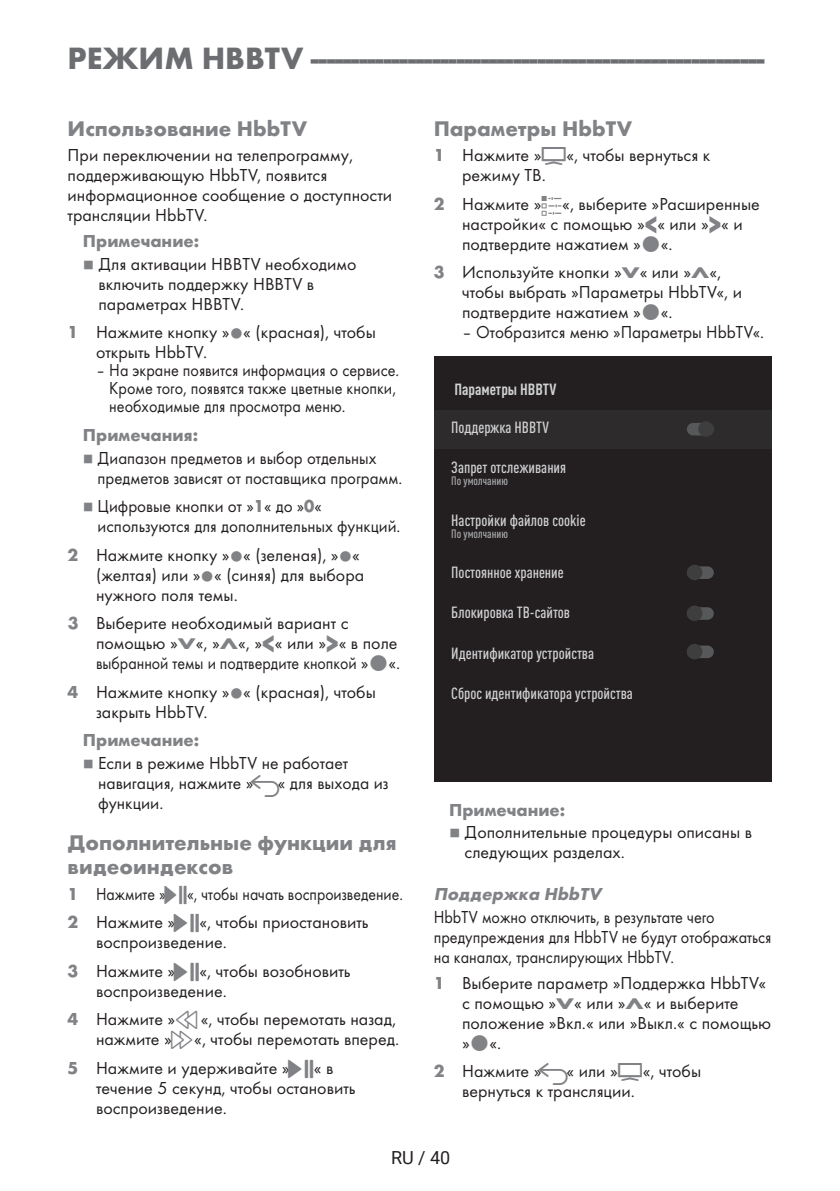
<style>
.page{position:relative;width:840px;height:1191px;background:#fff}
.page>*{position:absolute;margin:0;border:0;box-sizing:border-box;transform-origin:0 0}
.t1{font:700 32px "Futura TOT";color:#6c6d70}
.t2{font:700 22px/24px "Futura TOT";color:#808285}
.t3{font:18px/20px "Futura TOT Boo";color:#231f20}
.t4{font:18px/18px "Futura TOT Boo";color:#231f20;scale:.9 1}
.t5{font:18px/20px "Futura TOT Boo";color:#231f20;scale:.94 1}
.t6{font:18px/28.6px "Futura TOT Boo";color:#231f20;scale:.88 1}
.t7{font:18px/20px "Futura TOT Boo";color:#231f20;scale:.95 1}
.t8{font:700 18px "Futura TOT";color:#808285}
.t9{font:18px "Futura TOT Boo";color:#231f20;scale:.96 1}
.t10{font:italic 700 18px "Futura TOT";color:#808285}
.t11{font:18px "Roboto";color:#231f20}
.t12{font:500 condensed 16px "DIN Pro";color:#d1d2d4}
.t13{font:700 condensed 16px "DIN Pro";color:#d1d2d4}
.t14{font:500 condensed 12px "DIN Pro";color:#a8a9ad}
.t15{font:8px "Grund Son Se";color:#808285}
.t16{font:8px "Grund Son Se";color:#808285;scale:.94 1}
.t17{font:8px "Grund Son Se";color:#808285;scale:.95 1}
.s1{font-family:"Futura TOT";font-weight:700;color:#808285}
.s2{color:#808285}
.s3{font-family:"Futura TOT";font-weight:700;font-size:16px;color:#808285}
.s4{font-family:"Futura TOT";font-weight:700;font-size:27.2px;color:#808285}
.s5{font-family:"Arcelik TS9 Android";font-size:24px;color:#808285}
.s6{font-family:"Arcelik TS9 Android";font-size:20px;color:#808285}
.s7{font-family:"Arcelik TS9 Android";font-size:32px;color:#808285}
</style>
<div class="page">
<div style="left:433px;top:356px;width:338px;height:425px;background:#231f20"></div>
<div style="left:433px;top:410px;width:338px;height:39px;background:#2e2b2c"></div>
<div style="left:686px;top:423px;width:27px;height:12px;background:#57585a;border-radius:6px"></div>
<div style="left:697px;top:421px;width:16px;height:16px;background:#3e3e3f;border-radius:50%"></div>
<div style="left:686px;top:645px;width:27px;height:13px;background:#57585a;border-radius:6px"></div>
<div style="left:686px;top:644px;width:16px;height:15px;background:#3e3e3f;border-radius:50%"></div>
<div style="left:686px;top:607px;width:27px;height:13px;background:#57585a;border-radius:6px"></div>
<div style="left:686px;top:605px;width:16px;height:16px;background:#3e3e3f;border-radius:50%"></div>
<div style="left:686px;top:566px;width:27px;height:13px;background:#57585a;border-radius:6px"></div>
<div style="left:686px;top:565px;width:16px;height:15px;background:#3e3e3f;border-radius:50%"></div>
<h1 class="t1" style="left:68px;top:39px;width:698px">РЕЖИМ HBBTV---------------------------------------------------------</h1>
<p class="t2" style="left:68px;top:116px;width:241px">Использование HbbTV</p>
<p class="t3" style="left:68px;top:145px;width:326px">При переключении на телепрограмму, поддерживающую HbbTV, появится информационное сообщение о доступности трансляции HbbTV.</p>
<p class="t8" style="left:83px;top:230px;width:118px">Примечание:</p>
<p class="t15" style="left:83px;top:260px;width:13px">7</p>
<p class="t3" style="left:98px;top:254px;width:259px">Для активации HBBTV необходимо включить поддержку HBBTV в параметрах HBBTV.</p>
<p class="t3" style="left:96px;top:322px;width:281px;text-indent:-28px"><span class="s1">1</span> Нажмите кнопку »<span class="s2">●</span>« (красная), чтобы открыть HbbTV.</p>
<p class="t4" style="left:109px;top:361px;width:323px;text-indent:-13px">– На экране появится информация о сервисе.<br>Кроме того, появятся также цветные кнопки, необходимые для просмотра меню.</p>
<p class="t8" style="left:83px;top:424px;width:117px">Примечания:</p>
<p class="t16" style="left:83px;top:454px;width:13px">7</p>
<p class="t5" style="left:97px;top:447px;width:326px">Диапазон предметов и выбор отдельных предметов зависят от поставщика программ.</p>
<p class="t17" style="left:83px;top:503px;width:13px">7</p>
<p class="t7" style="left:98px;top:496px;width:320px">Цифровые кнопки от »<span class="s1">1</span>« до »<span class="s1">0</span>« используются для дополнительных функций.</p>
<p class="t3" style="left:96px;top:544px;width:269px;text-indent:-28px"><span class="s1">2</span> Нажмите кнопку »<span class="s2">●</span>« (зеленая), »<span class="s2">●</span>« (желтая) или »<span class="s2">●</span>« (синяя) для выбора нужного поля темы.</p>
<p class="t3" style="left:96px;top:613px;width:305px;text-indent:-28px"><span class="s1">3</span> Выберите необходимый вариант с помощью »<span class="s3">V</span>«, »<span class="s3">Λ</span>«, »<span class="s4">&lt;</span>« или »<span class="s4">&gt;</span>« в поле выбранной темы и подтвердите кнопкой » «.</p>
<p class="t3" style="left:96px;top:681px;width:281px;text-indent:-28px"><span class="s1">4</span> Нажмите кнопку »<span class="s2">●</span>« (красная), чтобы закрыть HbbTV.</p>
<p class="t8" style="left:83px;top:729px;width:118px">Примечание:</p>
<p class="t15" style="left:83px;top:760px;width:13px">7</p>
<p class="t3" style="left:98px;top:753px;width:292px">Если в режиме HbbTV не работает навигация, нажмите » <span class="s5">R</span>« для выхода из функции.</p>
<p class="t2" style="left:68px;top:830px;width:330px">Дополнительные функции для видеоиндексов</p>
<p class="t6" style="left:68px;top:879px;width:382px"><span class="s1">1</span> Нажмите » <span class="s6">W</span> «, чтобы начать воспроизведение.<br><span class="s1">2</span> Нажмите » <span class="s6">W</span> «, чтобы приостановить</p>
<p class="t3" style="left:68px;top:928px;width:284px;line-height:28.6px;text-indent:28px">воспроизведение.<br><span class="s1">3</span> Нажмите » <span class="s6">W</span> «, чтобы возобновить</p>
<p class="t3" style="left:68px;top:976px;width:330px;line-height:28.6px;text-indent:28px">воспроизведение.<br><span class="s1">4</span> Нажмите » <span class="s6">U</span> «, чтобы перемотать назад,</p>
<p class="t3" style="left:68px;top:1025px;width:333px;line-height:28.6px;text-indent:28px">нажмите »<span class="s6">V</span> «, чтобы перемотать вперед.<br><span class="s1">5</span> Нажмите и удерживайте » <span class="s6">W</span> « в</p>
<p class="t3" style="left:96px;top:1077px;width:261px">течение 5 секунд, чтобы остановить воспроизведение.</p>
<p class="t2" style="left:433px;top:116px;width:200px">Параметры HbbTV</p>
<p class="t3" style="left:462px;top:145px;width:250px;text-indent:-28px"><span class="s1">1</span> Нажмите »<span class="s7">H</span>«, чтобы вернуться к режиму ТВ.</p>
<p class="t3" style="left:462px;top:194px;width:299px;text-indent:-28px"><span class="s1">2</span> Нажмите »<span class="s5">Q</span>«, выберите »Расширенные настройки« с помощью »<span class="s4">&lt;</span>« или »<span class="s4">&gt;</span>« и подтвердите нажатием » «.</p>
<p class="t3" style="left:462px;top:262px;width:281px;text-indent:-28px"><span class="s1">3</span> Используйте кнопки »<span class="s3">V</span>« или »<span class="s3">Λ</span>«, чтобы выбрать »Параметры HbbTV«, и подтвердите нажатием » «.</p>
<p class="t9" style="left:462px;top:321px;width:316px">– Отобразится меню »Параметры HbbTV«.</p>
<p class="t13" style="left:454px;top:377px;width:104px">Параметры HBBTV</p>
<p class="t12" style="left:451px;top:415px;width:99px">Поддержка HBBTV</p>
<p class="t12" style="left:451px;top:456px;width:116px">Запрет отслеживания</p>
<p class="t14" style="left:451px;top:472px;width:58px">По умолчанию</p>
<p class="t12" style="left:451px;top:508px;width:136px">Настройки файлов cookie</p>
<p class="t14" style="left:451px;top:524px;width:58px">По умолчанию</p>
<p class="t12" style="left:451px;top:560px;width:114px">Постоянное хранение</p>
<p class="t12" style="left:451px;top:601px;width:120px">Блокировка ТВ-сайтов</p>
<p class="t12" style="left:451px;top:641px;width:144px">Идентификатор устройства</p>
<p class="t12" style="left:451px;top:681px;width:183px">Сброс идентификатора устройства</p>
<p class="t8" style="left:449px;top:798px;width:118px">Примечание:</p>
<p class="t15" style="left:449px;top:829px;width:13px">7</p>
<p class="t3" style="left:464px;top:822px;width:289px">Дополнительные процедуры описаны в следующих разделах.</p>
<p class="t10" style="left:433px;top:883px;width:173px">Поддержка HbbTV</p>
<p class="t4" style="left:433px;top:907px;width:376px;line-height:20px">HbbTV можно отключить, в результате чего предупреждения для HbbTV не будут отображаться на каналах, транслирующих HbbTV.</p>
<p class="t3" style="left:462px;top:972px;width:310px;text-indent:-28px"><span class="s1">1</span> Выберите параметр »Поддержка HbbTV« с помощью »<span class="s3">V</span>« или »<span class="s3">Λ</span>« и выберите положение »Вкл.« или »Выкл.« с помощью » «.</p>
<p class="t3" style="left:462px;top:1061px;width:240px;text-indent:-28px"><span class="s1">2</span> Нажмите » <span class="s5">R</span>« или »<span class="s7">H</span>«, чтобы вернуться к трансляции.</p>
<p class="t11" style="left:391px;top:1144px;width:61px">RU / 40</p>
</div>
